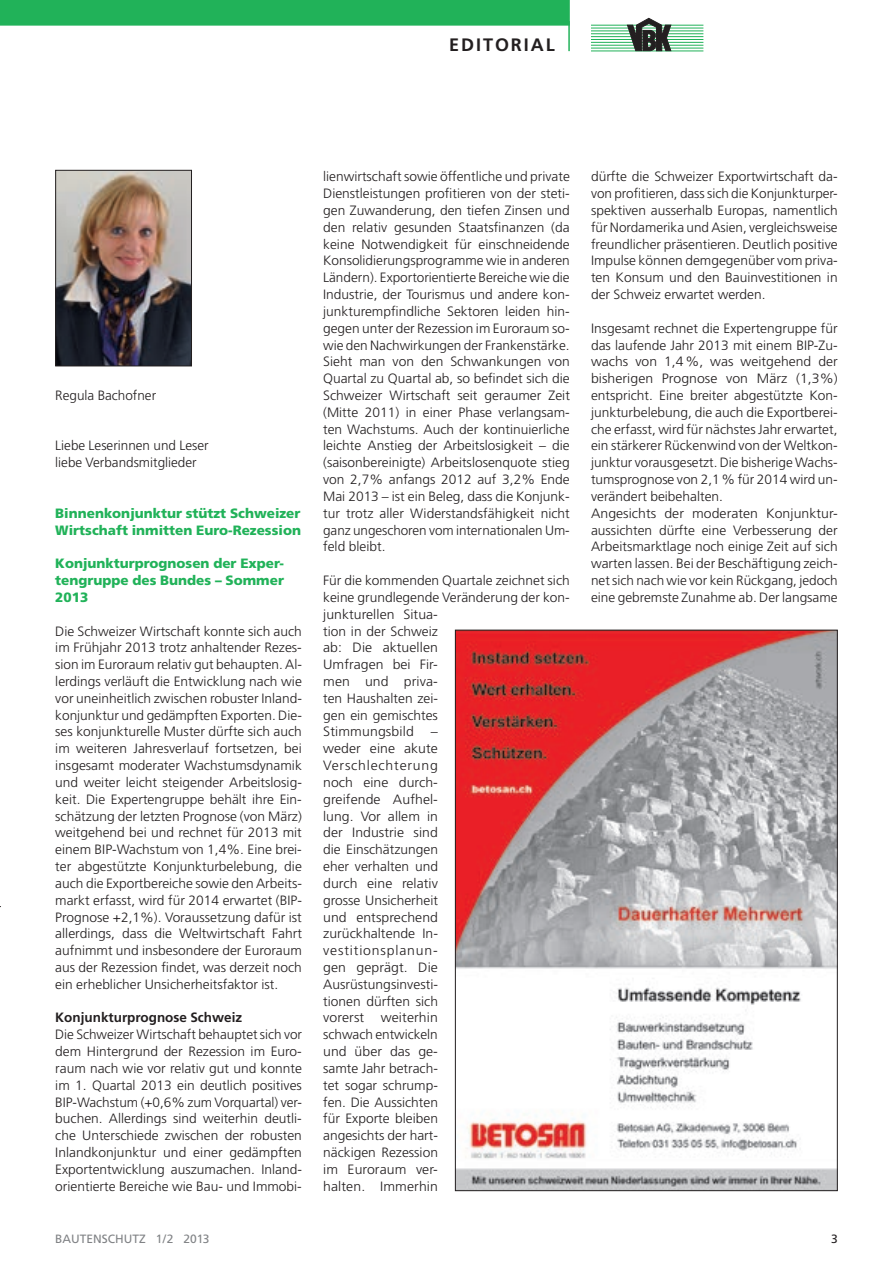
<style>
.page{position:relative;width:893px;height:1263px;background:#fff}
.page>*{position:absolute;margin:0;border:0;box-sizing:border-box;transform-origin:0 0}
.t1{font:700 18px "Frutiger CE";letter-spacing:.11em;color:#231f20}
.t2{font:300 13.5px/16.8px "Frutiger CE";color:#231f20;text-align:justify}
.t3{font:300 13.5px/16.8px "Frutiger CE";color:#231f20;text-align:justify;scale:1.04 1}
.t4{font:900 13.5px/16.8px "Frutiger CE";color:#21b259}
.t5{font:700 13.5px "Frutiger CE";color:#231f20}
.t6{font:12px "Frutiger CE";color:#808285}
.t7{font:12px "Frutiger CE";color:#231f20}
</style>
<div class="page">
<div style="left:0;top:0;width:570px;height:26px;background:#21b259"></div>
<hr style="left:568px;top:21px;width:2px;height:30px;background:#21b259">
<hr style="left:591px;top:25px;width:112px;height:1px;background:#21b259">
<hr style="left:591px;top:28px;width:112px;height:1px;background:#21b259">
<hr style="left:591px;top:31px;width:112px;height:1px;background:#21b259">
<hr style="left:591px;top:34px;width:112px;height:1px;background:#21b259">
<hr style="left:591px;top:36px;width:112px;height:1px;background:#21b259">
<hr style="left:591px;top:51px;width:112px;height:1px;background:#21b259">
<hr style="left:591px;top:39px;width:112px;height:1px;background:#21b259">
<hr style="left:591px;top:42px;width:112px;height:1px;background:#21b259">
<hr style="left:591px;top:45px;width:112px;height:1px;background:#21b259">
<hr style="left:591px;top:48px;width:112px;height:1px;background:#21b259">
<svg style="left:627px;top:18px;width:44px;height:33px"></svg>
<img style="left:57px;top:172px;width:133px;height:192px">
<div style="left:55px;top:170px;width:137px;height:196px;border:1px solid #231f20"></div>
<img style="left:457px;top:632px;width:379px;height:557px">
<h1 class="t1" style="left:449px;top:34px;width:107px">EDITORIAL</h1>
<p class="t2" style="left:55px;top:387px;width:102px">Regula Bachofner</p>
<p class="t2" style="left:55px;top:437px;width:155px">Liebe Leserinnen und Leser liebe Verbandsmitglieder</p>
<p class="t4" style="left:55px;top:505px;width:247px">Binnenkonjunktur stützt Schweizer<br>Wirtschaft inmitten Euro-Rezession</p>
<p class="t4" style="left:55px;top:555px;width:230px;text-align:justify">Konjunkturprognosen der Exper&shy;tengruppe des Bundes – Sommer 2013</p>
<p class="t2" style="left:55px;top:622px;width:248px">Die Schweizer Wirtschaft konnte sich auch im Frühjahr 2013 trotz anhaltender Rezes&shy;sion im Euroraum relativ gut behaupten. Al&shy;lerdings verläuft die Entwicklung nach wie vor uneinheitlich zwischen robuster Inland&shy;konjunktur und gedämpften Exporten. Die&shy;ses konjunkturelle Muster dürfte sich auch im weiteren Jahresverlauf fortsetzen, bei insgesamt moderater Wachstumsdynamik und weiter leicht steigender Arbeitslosig&shy;keit. Die Expertengruppe behält ihre Ein&shy;schätzung der letzten Prognose (von März) weitgehend bei und rechnet für 2013 mit einem BIP-Wachstum von 1,4%. Eine brei&shy;ter abgestützte Konjunkturbelebung, die auch die Exportbereiche sowie den Arbeits&shy;markt erfasst, wird für 2014 erwartet (BIP-Prognose +2,1%). Voraussetzung dafür ist allerdings, dass die Weltwirtschaft Fahrt aufnimmt und insbesondere der Euroraum aus der Rezession findet, was derzeit noch ein erheblicher Unsicherheitsfaktor ist.</p>
<p class="t5" style="left:55px;top:1010px;width:188px">Konjunkturprognose Schweiz</p>
<p class="t2" style="left:55px;top:1026px;width:248px">Die Schweizer Wirtschaft behauptet sich vor dem Hintergrund der Rezession im Euro&shy;raum nach wie vor relativ gut und konnte im 1. Quartal 2013 ein deutlich positives BIP-Wachstum (+0,6% zum Vorquartal) ver&shy;buchen. Allerdings sind weiterhin deutli&shy;che Unterschiede zwischen der robusten Inlandkonjunktur und einer gedämpften Exportentwicklung auszumachen. Inland&shy;orientierte Bereiche wie Bau- und Immobi-</p>
<p class="t2" style="left:323px;top:168px;width:248px">lienwirtschaft sowie öffentliche und private Dienstleistungen profitieren von der steti&shy;gen Zuwanderung, den tiefen Zinsen und den relativ gesunden Staatsfinanzen (da keine Notwendigkeit für einschneidende Konsolidierungsprogramme wie in anderen Ländern). Exportorientierte Bereiche wie die Industrie, der Tourismus und andere kon&shy;junkturempfindliche Sektoren leiden hin&shy;gegen unter der Rezession im Euroraum so&shy;wie den Nachwirkungen der Frankenstärke.<br>Sieht man von den Schwankungen von Quartal zu Quartal ab, so befindet sich die Schweizer Wirtschaft seit geraumer Zeit (Mitte 2011) in einer Phase verlangsam&shy;ten Wachstums. Auch der kontinuierliche leichte Anstieg der Arbeitslosigkeit – die (saisonbereinigte) Arbeitslosenquote stieg von 2,7% anfangs 2012 auf 3,2% Ende Mai 2013 – ist ein Beleg, dass die Konjunk&shy;tur trotz aller Widerstandsfähigkeit nicht ganz ungeschoren vom internationalen Um&shy;feld bleibt.</p>
<p class="t2" style="left:323px;top:572px;width:248px;text-align:left">Für die kommenden Quartale zeichnet sich keine grundlegende Veränderung der kon&shy;junkturellen Situa-<br>tion in der Schweiz<br>ab: Die aktuellen<br>Umfragen bei Fir-<br>men und priva-<br>ten Haushalten zei-<br>gen ein gemischtes<br>Stimmungsbild</p>
<p class="t3" style="left:323px;top:723px;width:112px;text-indent:108px">– weder eine akute Verschlechterung noch eine durch&shy;greifende Aufhel&shy;lung. Vor allem in der Industrie sind die Einschätzungen eher verhalten und durch eine relativ grosse Unsicherheit und entsprechend zurückhaltende In&shy;vestitionsplanun&shy;gen geprägt. Die Ausrüstungsinvesti&shy;tionen dürften sich vorerst weiterhin schwach entwickeln und über das ge&shy;samte Jahr betrach&shy;tet sogar schrump&shy;fen. Die Aussichten für Exporte bleiben angesichts der hart&shy;näckigen Rezession im Euroraum ver&shy;halten. Immerhin</p>
<p class="t2" style="left:591px;top:168px;width:248px">dürfte die Schweizer Exportwirtschaft da&shy;von profitieren, dass sich die Konjunkturper&shy;spektiven ausserhalb Europas, namentlich für Nordamerika und Asien, vergleichsweise freundlicher präsentieren. Deutlich positive Impulse können demgegenüber vom priva&shy;ten Konsum und den Bauinvestitionen in der Schweiz erwartet werden.</p>
<p class="t2" style="left:591px;top:319px;width:248px;text-align:left">Insgesamt rechnet die Expertengruppe für das laufende Jahr 2013 mit einem BIP-Zu&shy;wachs von 1,4%, was weitgehend der bisherigen Prognose von März (1,3%) entspricht. Eine breiter abgestützte Kon&shy;junkturbelebung, die auch die Exportberei&shy;che erfasst, wird für nächstes Jahr erwartet, ein stärkerer Rückenwind von der Weltkon&shy;junktur vorausgesetzt. Die bisherige Wachs&shy;tumsprognose von 2,1% für 2014 wird un&shy;verändert beibehalten.<br>Angesichts der moderaten Konjunktur&shy;aussichten dürfte eine Verbesserung der Arbeitsmarktlage noch einige Zeit auf sich warten lassen. Bei der Beschäftigung zeich&shy;net sich nach wie vor kein Rückgang, jedoch eine gebremste Zunahme ab. Der langsame</p>
<p class="t6" style="left:55px;top:1231px;width:156px">BAUTENSCHUTZ 1/2 2013</p>
<p class="t7" style="left:831px;top:1231px;width:8px">3</p>
</div>
